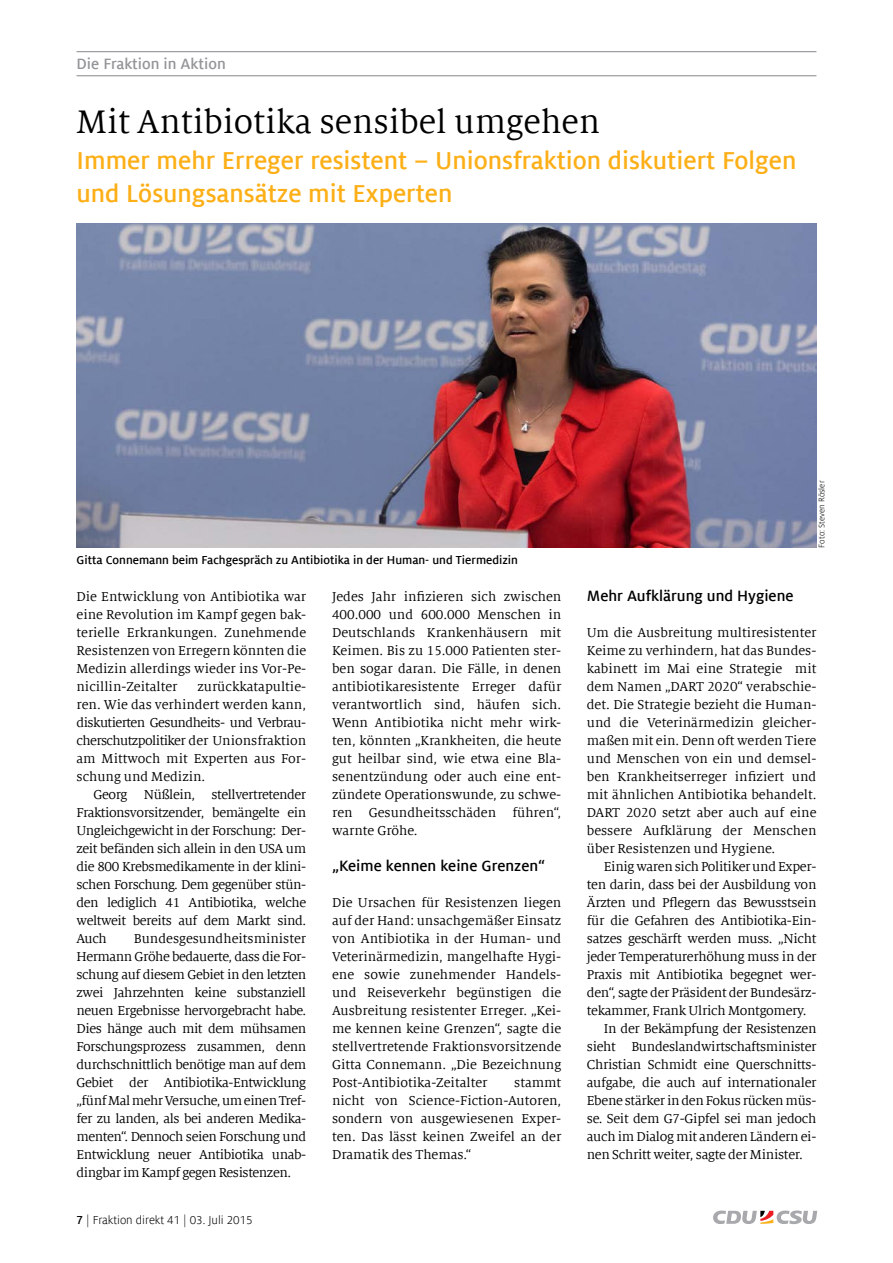
<style>
.page{position:relative;width:893px;height:1263px;background:#fff}
.page>*{position:absolute;margin:0;border:0;box-sizing:border-box;transform-origin:0 0}
.t1{font:36px "Milo Serif Offc";color:#000}
.t2{font:700 27px/33px "Milo Sans Offc";color:#fcaf17}
.t3{font:700 16.5px "Milo Sans Offc";color:#000}
.t4{font:700 16.5px "Milo Sans Offc";color:#939598}
.t5{font:14.25px/18px "Milo Serif Offc";letter-spacing:-.02em;color:#000;text-align:justify}
.t6{font:700 12.75px "Milo Sans Offc";color:#000}
.t7{font:12.75px "Milo Sans Offc";color:#000}
.t8{font:9px "Milo Sans Offc";color:#000}
.s1{font-weight:700}
</style>
<div class="page">
<svg style="left:713px;top:1210px;width:104px;height:14px"></svg>
<hr style="left:77px;top:51px;width:739px;height:1px;background:#939598">
<hr style="left:77px;top:75px;width:739px;height:1px;background:#939598">
<img style="left:77px;top:223px;width:739px;height:324px">
<p class="t4" style="left:77px;top:55px;width:151px">Die Fraktion in Aktion</p>
<h1 class="t1" style="left:77px;top:103px;width:525px">Mit Antibiotika sensibel umgehen</h1>
<h2 class="t2" style="left:77px;top:144px;width:721px">Immer mehr Erreger resistent – Unionsfraktion diskutiert Folgen und Lösungsansätze mit Experten</h2>
<p class="t6" style="left:77px;top:553px;width:443px">Gitta Connemann beim Fachgespräch zu Antibiotika in der Human- und Tiermedizin</p>
<p class="t8" style="left:817px;top:547px;width:69px;rotate:-90deg">Foto: Steven Rösler</p>
<p class="t5" style="left:77px;top:588px;width:231px">Die Entwicklung von Antibiotika war eine Revolution im Kampf gegen bak&shy;terielle Erkrankungen. Zunehmende Resistenzen von Erregern könnten die Medizin allerdings wieder ins Vor-Pe&shy;nicillin-Zeitalter</p>
<p class="t5" style="left:77px;top:678px;width:231px;text-indent:121px">zurückkatapultie&shy;ren. Wie das verhindert werden kann, diskutierten Gesundheits- und Verbrau&shy;cherschutzpolitiker der Unionsfraktion am Mittwoch mit Experten aus For&shy;schung und Medizin.</p>
<p class="t5" style="left:77px;top:786px;width:231px;text-indent:17px">Georg Nüßlein, stellvertretender Fraktionsvorsitzender, bemängelte ein Ungleichgewicht in der Forschung: Der&shy;zeit befänden sich allein in den USA um die 800 Krebsmedikamente in der klini&shy;schen Forschung. Dem gegenüber stün&shy;den lediglich 41 Antibiotika, welche weltweit bereits auf dem Markt sind.<br>Auch</p>
<p class="t5" style="left:77px;top:930px;width:231px;text-indent:57px">Bundesgesundheitsminister Hermann Gröhe bedauerte, dass die For&shy;schung auf diesem Gebiet in den letzten zwei Jahrzehnten keine substanziell neuen Ergebnisse hervorgebracht habe.<br>Dies hänge auch mit dem mühsamen Forschungsprozess zusammen, denn durchschnittlich benötige man auf dem Gebiet der Antibiotika-Entwicklung „fünf Mal mehr Versuche, um einen Tref&shy;fer zu landen, als bei anderen Medika&shy;menten“. Dennoch seien Forschung und Entwicklung neuer Antibiotika unab&shy;dingbar im Kampf gegen Resistenzen.</p>
<p class="t7" style="left:77px;top:1213px;width:178px"><span class="s1">7</span> | Fraktion direkt 41 | 03. Juli 2015</p>
<p class="t5" style="left:332px;top:588px;width:231px">Jedes Jahr infizieren sich zwischen 400.000 und 600.000 Menschen in Deutschlands Krankenhäusern mit Keimen. Bis zu 15.000 Patienten ster&shy;ben sogar daran. Die Fälle, in denen antibiotikaresistente Erreger dafür verantwortlich sind, häufen sich.<br>Wenn Antibiotika nicht mehr wirk&shy;ten, könnten „Krankheiten, die heute gut heilbar sind, wie etwa eine Bla&shy;senentzündung oder auch eine ent&shy;zündete Operationswunde, zu schwe&shy;ren Gesundheitsschäden führen“, warnte Gröhe.</p>
<p class="t3" style="left:332px;top:857px;width:214px">„Keime kennen keine Grenzen“</p>
<p class="t5" style="left:332px;top:894px;width:231px">Die Ursachen für Resistenzen liegen auf der Hand: unsachgemäßer Einsatz von Antibiotika in der Human- und Veterinärmedizin, mangelhafte Hygi&shy;ene sowie zunehmender Handels&shy;und Reiseverkehr begünstigen die Ausbreitung resistenter Erreger. „Kei&shy;me kennen keine Grenzen“, sagte die stellvertretende Fraktionsvorsitzende Gitta Connemann. „Die Bezeichnung Post-Antibiotika-Zeitalter</p>
<p class="t5" style="left:332px;top:1074px;width:231px;text-indent:182px">stammt nicht von Science-Fiction-Autoren, sondern von ausgewiesenen Exper&shy;ten. Das lässt keinen Zweifel an der Dramatik des Themas.“</p>
<p class="t3" style="left:587px;top:587px;width:208px">Mehr Aufklärung und Hygiene</p>
<p class="t5" style="left:587px;top:624px;width:231px">Um die Ausbreitung multiresistenter Keime zu verhindern, hat das Bundes&shy;kabinett im Mai eine Strategie mit dem Namen „DART 2020“ verabschie&shy;det. Die Strategie bezieht die Human&shy;und die Veterinärmedizin gleicher&shy;maßen mit ein. Denn oft werden Tiere und Menschen von ein und demsel&shy;ben Krankheitserreger infiziert und mit ähnlichen Antibiotika behandelt.<br>DART 2020 setzt aber auch auf eine bessere Aufklärung der Menschen über Resistenzen und Hygiene.</p>
<p class="t5" style="left:604px;top:858px;width:214px">Einig waren sich Politiker und Exper-</p>
<p class="t5" style="left:587px;top:876px;width:231px">ten darin, dass bei der Ausbildung von</p>
<p class="t5" style="left:587px;top:894px;width:231px">Ärzten und Pflegern das Bewusstsein</p>
<p class="t5" style="left:587px;top:912px;width:231px">für die Gefahren des Antibiotika-Ein-</p>
<p class="t5" style="left:587px;top:930px;width:231px">satzes geschärft werden muss. „Nicht</p>
<p class="t5" style="left:587px;top:948px;width:231px">jeder Temperaturerhöhung muss in der</p>
<p class="t5" style="left:587px;top:966px;width:231px">Praxis mit Antibiotika begegnet wer-</p>
<p class="t5" style="left:587px;top:984px;width:231px">den“, sagte der Präsident der Bundesärz-</p>
<p class="t5" style="left:587px;top:1002px;width:221px">tekammer, Frank Ulrich Montgomery.</p>
<p class="t5" style="left:604px;top:1020px;width:214px">In der Bekämpfung der Resistenzen</p>
<p class="t5" style="left:587px;top:1038px;width:231px">sieht Bundeslandwirtschaftsminister</p>
<p class="t5" style="left:587px;top:1056px;width:231px">Christian Schmidt eine Querschnitts-</p>
<p class="t5" style="left:587px;top:1074px;width:231px">aufgabe, die auch auf internationaler</p>
<p class="t5" style="left:587px;top:1092px;width:231px">Ebene stärker in den Fokus rücken müs-</p>
<p class="t5" style="left:587px;top:1110px;width:231px">se. Seit dem G7-Gipfel sei man jedoch</p>
<p class="t5" style="left:587px;top:1128px;width:231px">auch im Dialog mit anderen Ländern ei-</p>
<p class="t5" style="left:587px;top:1146px;width:218px">nen Schritt weiter, sagte der Minister.</p>
</div>
